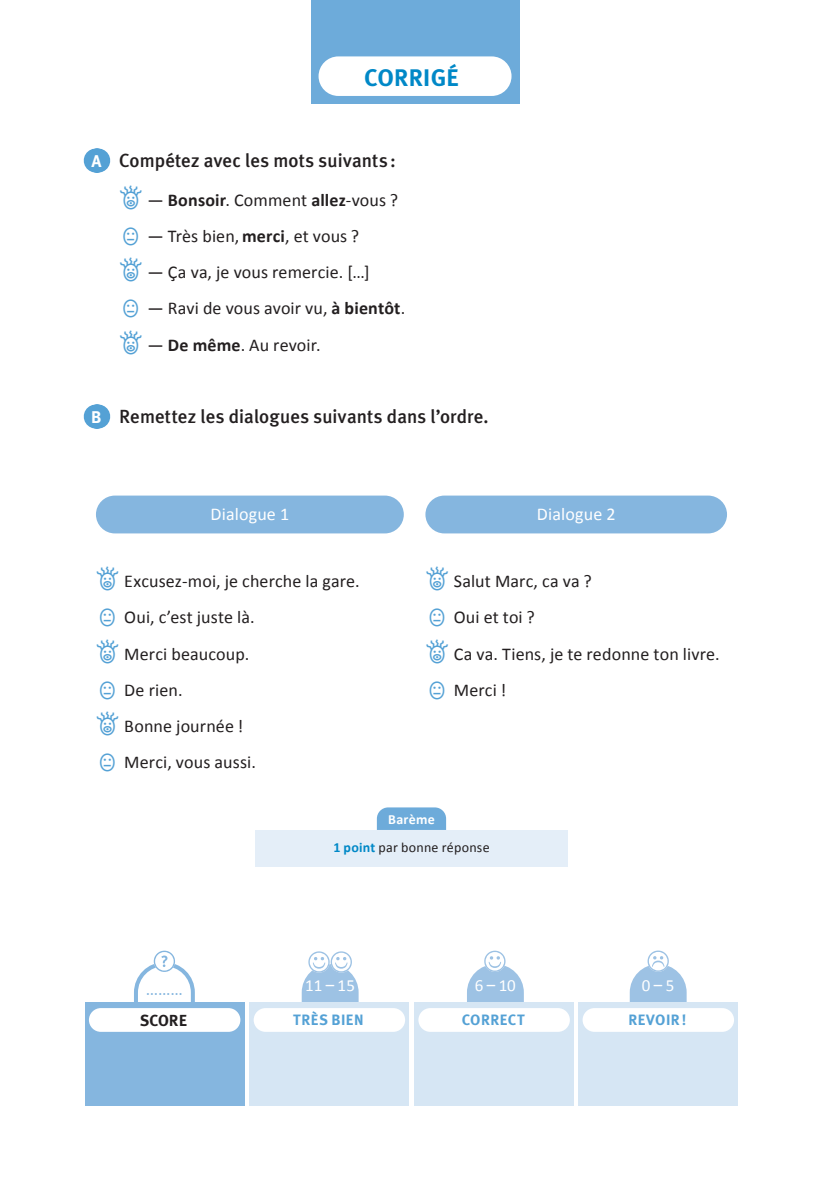
<style>
.page{position:relative;width:823px;height:1191px;background:#fff}
.page>*{position:absolute;margin:0;border:0;box-sizing:border-box;transform-origin:0 0}
.t1{font:700 24px "Meta Pro";letter-spacing:.01em;color:#0088c7}
.t2{font:500 19px "Meta Plus";letter-spacing:.005em;color:#231f20}
.t3{font:18px/36.2px "Calibri";letter-spacing:.005em;color:#231f20}
.t4{font:18px "Calibri";letter-spacing:.01em;color:#fff}
.t5{font:18px "Calibri";color:#85b6df}
.t6{font:17px "Calibri";color:#fff}
.t7{font:700 16px "Meta Plus";letter-spacing:.005em;color:#231f20}
.t8{font:700 15px "Meta Pro";letter-spacing:.03em;color:#54a1d5}
.t9{font:14px/28.2px "Calibri";letter-spacing:.015em;color:#231f20;text-align:center}
.s1{font-family:"Meta Pro";font-weight:700;font-size:17px;color:#fff}
.s2{font-family:"STIX Non Unicode";font-size:22px;color:#54a1d5}
.s3{font-weight:700}
.s4{font-weight:700;color:#fff}
.s5{font-weight:700;color:#0088c7}
</style>
<div class="page">
<div style="left:301px;top:964px;width:57px;height:79px;background:#9dc2e4;border-radius:28px"></div>
<div style="left:134px;top:962px;width:61px;height:83px;border:4px solid #85b6df;border-radius:28px"></div>
<div style="left:466px;top:964px;width:57px;height:79px;background:#9dc2e4;border-radius:28px"></div>
<div style="left:629px;top:964px;width:57px;height:79px;background:#9dc2e4;border-radius:28px"></div>
<div style="left:85px;top:1002px;width:159px;height:104px;background:#85b6df"></div>
<div style="left:250px;top:1002px;width:158px;height:104px;background:#d6e6f4"></div>
<div style="left:414px;top:1002px;width:159px;height:104px;background:#d6e6f4"></div>
<div style="left:578px;top:1002px;width:159px;height:104px;background:#d6e6f4"></div>
<div style="left:89px;top:1008px;width:151px;height:23px;background:#fff;border-radius:12px"></div>
<div style="left:253px;top:1008px;width:152px;height:23px;background:#fff;border-radius:12px"></div>
<div style="left:418px;top:1008px;width:151px;height:23px;background:#fff;border-radius:12px"></div>
<div style="left:582px;top:1008px;width:151px;height:23px;background:#fff;border-radius:12px"></div>
<svg style="left:647px;top:950px;width:21px;height:21px"></svg>
<svg style="left:484px;top:950px;width:21px;height:22px"></svg>
<svg style="left:308px;top:951px;width:44px;height:21px"></svg>
<svg style="left:154px;top:950px;width:21px;height:22px"></svg>
<div style="left:310px;top:0;width:209px;height:103px;background:#6dabda"></div>
<div style="left:318px;top:56px;width:193px;height:40px;background:#fff;border-radius:20px"></div>
<svg style="left:96px;top:148px;width:2px;height:24px"></svg>
<svg style="left:96px;top:404px;width:2px;height:24px"></svg>
<svg style="left:376px;top:807px;width:70px;height:23px;background:#76b0dc"></svg>
<div style="left:255px;top:830px;width:312px;height:36px;background:#e4eef8"></div>
<div style="left:96px;top:495px;width:307px;height:38px;background:#85b6df;border-radius:19px"></div>
<div style="left:425px;top:495px;width:301px;height:38px;background:#85b6df;border-radius:19px"></div>
<h1 class="t1" style="left:364px;top:59px;width:96px">CORRIGÉ</h1>
<p class="t2" style="left:91px;top:149px;width:306px"><span class="s1">A</span> Compétez avec les mots suivants :</p>
<p class="t3" style="left:119px;top:182px;width:287px"><span class="s2">°</span> — <span class="s3">Bonsoir</span>. Comment <span class="s3">allez</span>-vous ? <span class="s2">±</span> — Très bien, <span class="s3">merci</span>, et vous ?<br><span class="s2">°</span> — Ça va, je vous remercie. […]<br><span class="s2">±</span> — Ravi de vous avoir vu, <span class="s3">à bientôt</span>. <span class="s2">°</span> — <span class="s3">De même</span>. Au revoir.</p>
<p class="t2" style="left:91px;top:405px;width:398px"><span class="s1">B</span> Remettez les dialogues suivants dans l’ordre.</p>
<p class="t4" style="left:210px;top:503px;width:80px">Dialogue 1</p>
<p class="t4" style="left:536px;top:503px;width:80px">Dialogue 2</p>
<p class="t3" style="left:96px;top:563px;width:265px"><span class="s2">°</span> Excusez-moi, je cherche la gare. <span class="s2">±</span> Oui, c’est juste là.<br><span class="s2">°</span> Merci beaucoup.<br><span class="s2">±</span> De rien.<br><span class="s2">°</span> Bonne journée !<br><span class="s2">±</span> Merci, vous aussi.</p>
<p class="t3" style="left:425px;top:563px;width:295px"><span class="s2">°</span> Salut Marc, ca va ?<br><span class="s2">±</span> Oui et toi ?<br><span class="s2">°</span> Ca va. Tiens, je te redonne ton livre. <span class="s2">±</span> Merci !</p>
<p class="t5" style="left:146px;top:977px;width:39px">………</p>
<p class="t9" style="left:333px;top:805px;width:158px"><span class="s4">Barème<br></span><span class="s5">1 point</span> par bonne réponse</p>
<p class="t6" style="left:305px;top:974px;width:51px">11 – 15</p>
<p class="t6" style="left:474px;top:974px;width:43px">6 – 10</p>
<p class="t6" style="left:641px;top:974px;width:34px">0 – 5</p>
<p class="t7" style="left:140px;top:1010px;width:49px">SCORE</p>
<p class="t8" style="left:293px;top:1008px;width:72px">TRÈS BIEN</p>
<p class="t8" style="left:461px;top:1008px;width:64px">CORRECT</p>
<p class="t8" style="left:628px;top:1008px;width:59px">REVOIR!</p>
</div>
